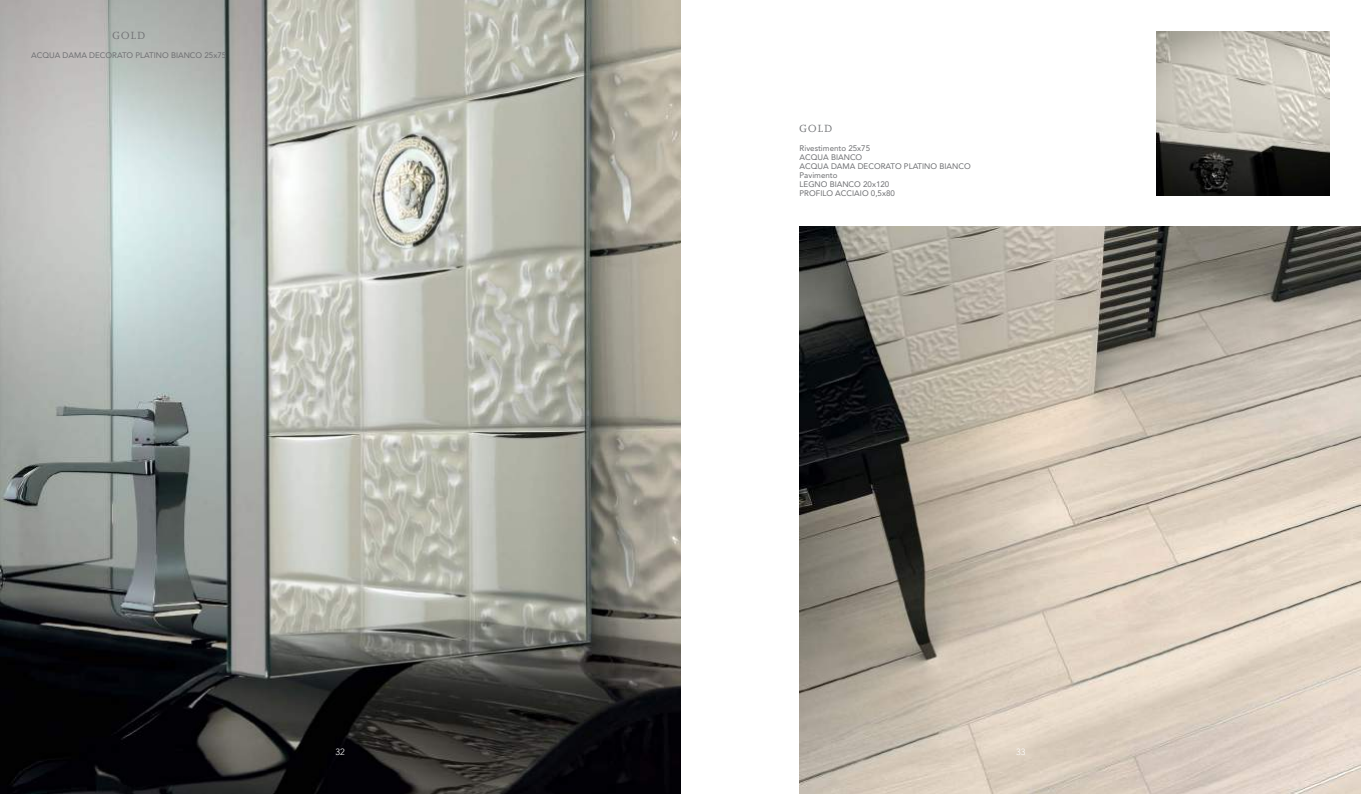
<style>
.page{position:relative;width:1361px;height:794px;background:#fff}
.page>*{position:absolute;margin:0;border:0;box-sizing:border-box;transform-origin:0 0}
.t1{font:12px "Joanna MT Std";letter-spacing:.1em;color:#6d6e71}
.t2{font:300 9px "Avenir LT Std";color:#fff}
.t3{font:8px/9px "Avenir LT Std";color:#6d6e71}
</style>
<div class="page">
<img style="left:0;top:0;width:680px;height:794px">
<img style="left:1157px;top:31px;width:172px;height:165px">
<img style="left:799px;top:227px;width:562px;height:567px">
<h1 class="t1" style="left:112px;top:29px;width:34px">GOLD</h1>
<p class="t3" style="left:31px;top:50px;width:197px">ACQUA DAMA DECORATO PLATINO BIANCO 25x75</p>
<h1 class="t1" style="left:799px;top:122px;width:34px">GOLD</h1>
<p class="t3" style="left:799px;top:143px;width:173px">Rivestimento 25x75<br>ACQUA BIANCO<br>ACQUA DAMA DECORATO PLATINO BIANCO<br>Pavimento<br>LEGNO BIANCO 20x120<br>PROFILO ACCIAIO 0,5x80</p>
<p class="t2" style="left:335px;top:747px;width:11px">32</p>
<p class="t2" style="left:1016px;top:747px;width:11px">33</p>
</div>
